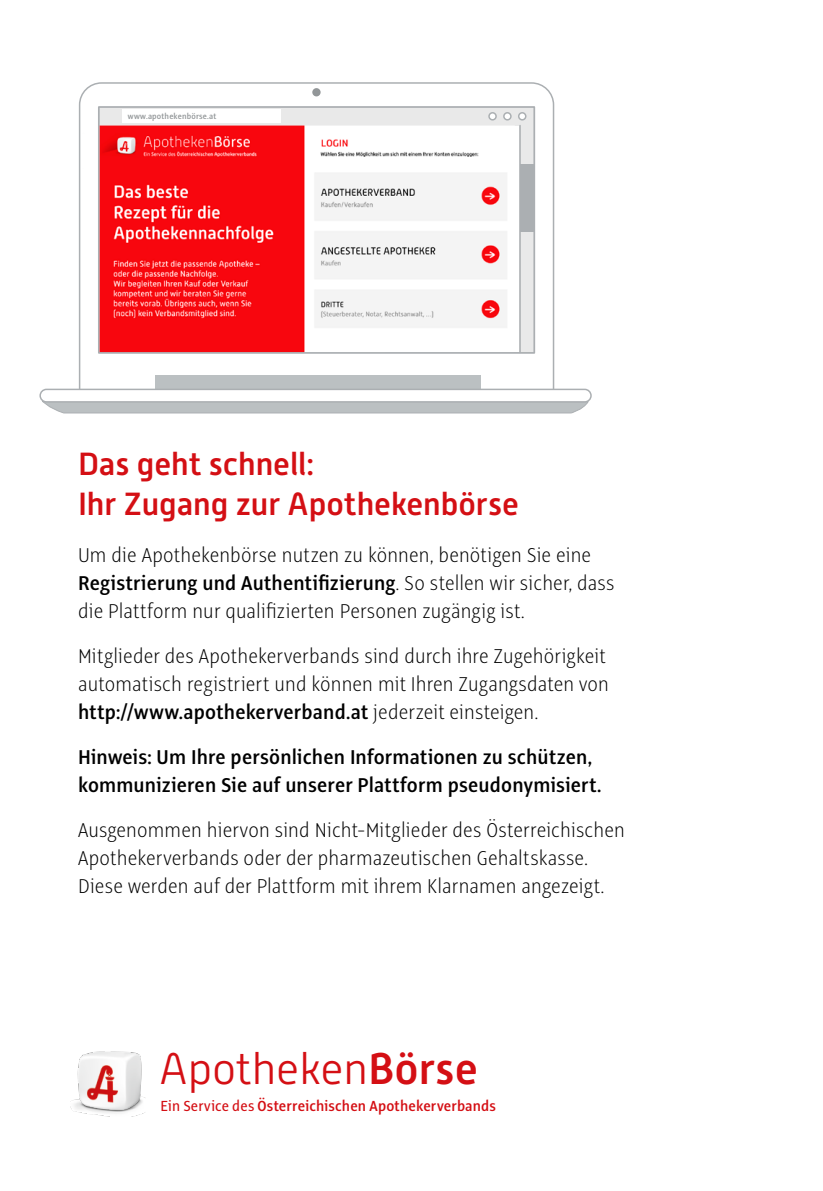
<style>
.page{position:relative;width:823px;height:1191px;background:#fff}
.page>*{position:absolute;margin:0;border:0;box-sizing:border-box;transform-origin:0 0}
.t1{font:300 44.2px "Alwyn New";color:#d40f14}
.t2{font:500 32px/40px "Alwyn New";color:#d40f14}
.t3{font:200 22px/28px "Alto Con";letter-spacing:.005em;color:#000}
.t4{font:600 22px/28px "Alto Con";letter-spacing:.01em;color:#000}
.t5{font:600 16px "Alto Con";letter-spacing:.01em;color:#d40f14}
.t6{font:600 8.8px "Alto Con";letter-spacing:.02em;color:#929698}
.s1{font-weight:600}
.s2{font-weight:500}
</style>
<div class="page">
<img style="left:70px;top:1051px;width:75px;height:65px">
<svg style="left:78px;top:82px;width:476px;height:307px"></svg>
<div style="left:99px;top:107px;width:435px;height:19px;background:#e9e9e9"></div>
<div style="left:519px;top:126px;width:14px;height:227px;background:#e9e9e9"></div>
<div style="left:155px;top:375px;width:325px;height:16px;background:#bbc0c2"></div>
<svg style="left:42px;top:401px;width:547px;height:13px"></svg>
<div style="left:39px;top:389px;width:552px;height:13px;border:2px solid #abafb2;border-radius:6px"></div>
<div style="left:312px;top:88px;width:8px;height:8px;background:#929698;border-radius:50%"></div>
<div style="left:82px;top:132px;width:4px;height:38px;border:2px solid #fff"></div>
<div style="left:98px;top:106px;width:437px;height:248px;border:2px solid #abafb2"></div>
<div style="left:520px;top:164px;width:14px;height:68px;background:#abafb2"></div>
<div style="left:122px;top:110px;width:159px;height:13px;background:#fff"></div>
<div style="left:488px;top:113px;width:8px;height:7px;background:#fff;border-radius:50%"></div>
<div style="left:488px;top:112px;width:8px;height:9px;border:2px solid #abafb2;border-radius:50%"></div>
<div style="left:503px;top:113px;width:7px;height:7px;background:#fff;border-radius:50%"></div>
<div style="left:503px;top:112px;width:8px;height:9px;border:2px solid #abafb2;border-radius:50%"></div>
<div style="left:518px;top:113px;width:7px;height:7px;background:#fff;border-radius:50%"></div>
<div style="left:517px;top:112px;width:9px;height:9px;border:2px solid #abafb2;border-radius:50%"></div>
<img style="left:100px;top:126px;width:414px;height:226px">
<hr style="left:519px;top:125px;width:1px;height:227px;background:#abafb2">
<p class="t6" style="left:128px;top:111px;width:90px">www.apothekenbörse.at</p>
<h2 class="t2" style="left:78px;top:444px;width:442px">Das geht schnell:<br>Ihr Zugang zur Apothekenbörse</h2>
<p class="t3" style="left:78px;top:540px;width:537px">Um die Apothekenbörse nutzen zu können, benötigen Sie eine<br><span class="s1">Registrierung und Authentifizierung</span>. So stellen wir sicher, dass die Plattform nur qualifizierten Personen zugängig ist.</p>
<p class="t3" style="left:78px;top:641px;width:532px">Mitglieder des Apothekerverbands sind durch ihre Zugehörigkeit automatisch registriert und können mit Ihren Zugangsdaten von <span class="s1">http://www.apothekerverband.at</span> jederzeit einsteigen.</p>
<p class="t4" style="left:78px;top:742px;width:524px">Hinweis: Um Ihre persönlichen Informationen zu schützen, kommunizieren Sie auf unserer Plattform pseudonymisiert.</p>
<p class="t3" style="left:78px;top:815px;width:548px">Ausgenommen hiervon sind Nicht-Mitglieder des Österreichischen<br>Apothekerverbands oder der pharmazeutischen Gehaltskasse.<br>Diese werden auf der Plattform mit ihrem Klarnamen angezeigt.</p>
<h1 class="t1" style="left:159px;top:1044px;width:320px">Apotheken<span class="s2">Börse</span></h1>
<p class="t5" style="left:160px;top:1096px;width:337px"><span class="s2">Ein Service des</span> Österreichischen Apothekerverbands</p>
</div>
